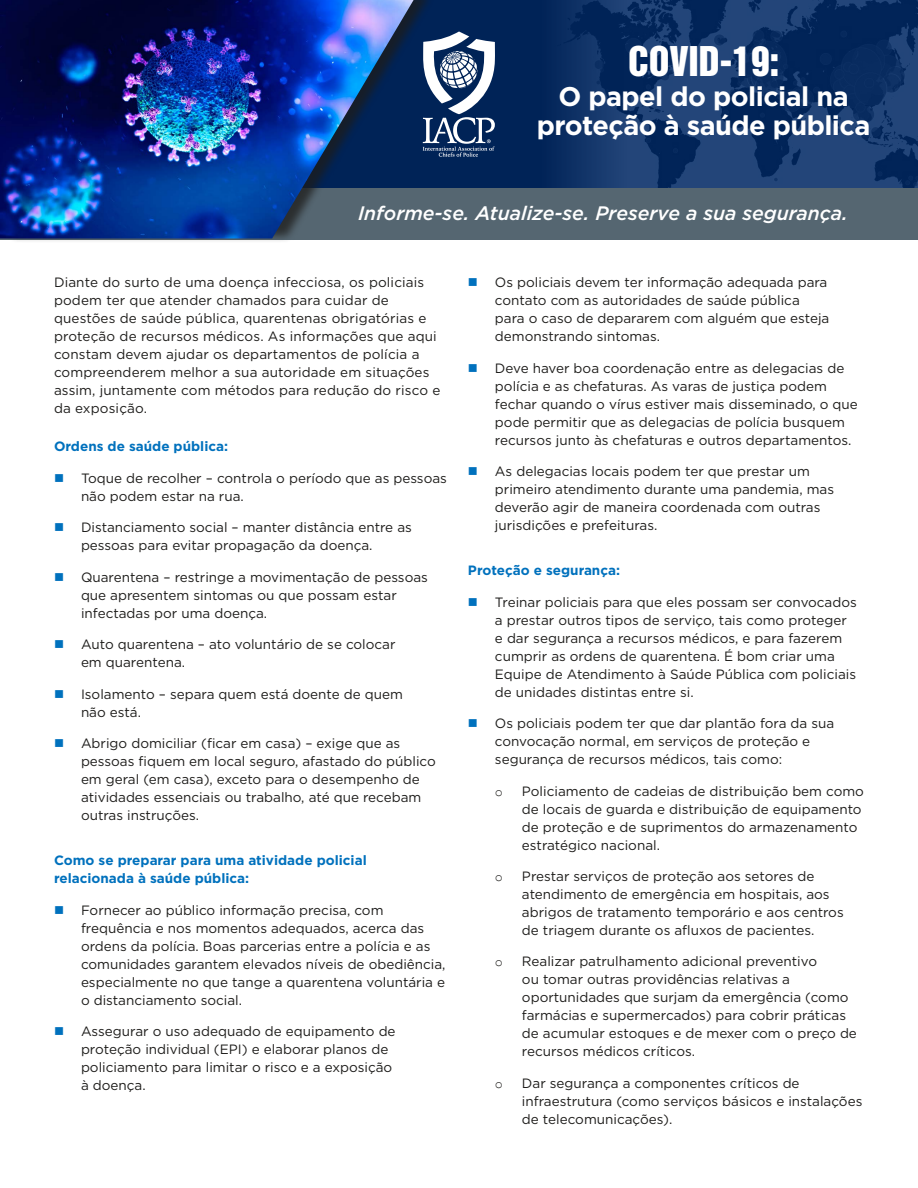
<style>
.page{position:relative;width:918px;height:1188px;background:#fff}
.page>*{position:absolute;margin:0;border:0;box-sizing:border-box;transform-origin:0 0}
.t1{font:37.5px "Helvetica Inserat LT Std";color:#fff}
.t2{font:700 27px/29.1px "Gotham";letter-spacing:-.02em;color:#fff;text-align:center}
.t3{font:italic 500 19.5px "Gotham";color:#fff}
.t4{font:13.5px/18px "Gotham";color:#1d1c1a}
.t5{font:700 13.5px/18px "Gotham";color:#0071bd}
.t6{font:13.5px "Courier New";color:#1d1c1a}
.s1{color:#0071bd}
</style>
<div class="page">
<div style="left:0;top:0;width:918px;height:239px;background:#002357"></div>
<img style="left:567px;top:0;width:351px;height:188px">
<div style="left:0;top:188px;width:918px;height:51px;background:#556671"></div>
<div style="left:6px;top:0;width:429px;height:243px;background:#1d1c1a;opacity:.75"></div>
<img style="left:0;top:0;width:414px;height:238px">
<svg style="left:422px;top:32px;width:73px;height:125px"></svg>
<h1 class="t1" style="left:628px;top:39px;width:153px">COVID-19:</h1>
<h2 class="t2" style="left:537px;top:81px;width:335px">O papel do policial na proteção à saúde pública</h2>
<h3 class="t3" style="left:358px;top:200px;width:491px">Informe-se. Atualize-se. Preserve a sua segurança.</h3>
<p class="t4" style="left:54px;top:273px;width:388px">Diante do surto de uma doença infecciosa, os policiais podem ter que atender chamados para cuidar de questões de saúde pública, quarentenas obrigatórias e proteção de recursos médicos. As informações que aqui constam devem ajudar os departamentos de polícia a compreenderem melhor a sua autoridade em situações assim, juntamente com métodos para redução do risco e da exposição.</p>
<p class="t5" style="left:54px;top:438px;width:176px">Ordens de saúde pública:</p>
<p class="t4" style="left:81px;top:469px;width:367px;text-indent:-27px"><span class="s1">■</span> Toque de recolher – controla o período que as pessoas não podem estar na rua.</p>
<p class="t4" style="left:81px;top:518px;width:332px;text-indent:-27px"><span class="s1">■</span> Distanciamento social – manter distância entre as pessoas para evitar propagação da doença.</p>
<p class="t4" style="left:81px;top:568px;width:348px;text-indent:-27px"><span class="s1">■</span> Quarentena – restringe a movimentação de pessoas que apresentem sintomas ou que possam estar infectadas por uma doença.</p>
<p class="t4" style="left:81px;top:635px;width:316px;text-indent:-27px"><span class="s1">■</span> Auto quarentena – ato voluntário de se colocar em quarentena.</p>
<p class="t4" style="left:81px;top:685px;width:324px;text-indent:-27px"><span class="s1">■</span> Isolamento – separa quem está doente de quem não está.</p>
<p class="t4" style="left:81px;top:734px;width:356px;text-indent:-27px"><span class="s1">■</span> Abrigo domiciliar (ficar em casa) – exige que as pessoas fiquem em local seguro, afastado do público em geral (em casa), exceto para o desempenho de atividades essenciais ou trabalho, até que recebam outras instruções.</p>
<p class="t5" style="left:54px;top:852px;width:314px">Como se preparar para uma atividade policial relacionada à saúde pública:</p>
<p class="t4" style="left:81px;top:901px;width:366px;text-indent:-27px"><span class="s1">■</span> Fornecer ao público informação precisa, com frequência e nos momentos adequados, acerca das ordens da polícia. Boas parcerias entre a polícia e as comunidades garantem elevados níveis de obediência, especialmente no que tange a quarentena voluntária e o distanciamento social.</p>
<p class="t4" style="left:81px;top:1022px;width:316px;text-indent:-27px"><span class="s1">■</span> Assegurar o uso adequado de equipamento de proteção individual (EPI) e elaborar planos de policiamento para limitar o risco e a exposição à doença.</p>
<p class="t4" style="left:495px;top:273px;width:336px;text-indent:-27px"><span class="s1">■</span> Os policiais devem ter informação adequada para contato com as autoridades de saúde pública para o caso de depararem com alguém que esteja demonstrando sintomas.</p>
<p class="t4" style="left:495px;top:359px;width:364px;text-indent:-27px"><span class="s1">■</span> Deve haver boa coordenação entre as delegacias de polícia e as chefaturas. As varas de justiça podem fechar quando o vírus estiver mais disseminado, o que pode permitir que as delegacias de polícia busquem recursos junto às chefaturas e outros departamentos.</p>
<p class="t4" style="left:495px;top:462px;width:341px;text-indent:-27px"><span class="s1">■</span> As delegacias locais podem ter que prestar um primeiro atendimento durante uma pandemia, mas deverão agir de maneira coordenada com outras jurisdições e prefeituras.</p>
<p class="t5" style="left:468px;top:561px;width:154px">Proteção e segurança:</p>
<p class="t4" style="left:495px;top:592px;width:363px;text-indent:-27px"><span class="s1">■</span> Treinar policiais para que eles possam ser convocados a prestar outros tipos de serviço, tais como proteger e dar segurança a recursos médicos, e para fazerem cumprir as ordens de quarentena. É bom criar uma Equipe de Atendimento à Saúde Pública com policiais de unidades distintas entre si.</p>
<p class="t4" style="left:495px;top:714px;width:341px;text-indent:-27px"><span class="s1">■</span> Os policiais podem ter que dar plantão fora da sua convocação normal, em serviços de proteção e segurança de recursos médicos, tais como:</p>
<p class="t6" style="left:495px;top:783px;width:10px">o</p>
<p class="t4" style="left:522px;top:781px;width:343px">Policiamento de cadeias de distribuição bem como de locais de guarda e distribuição de equipamento de proteção e de suprimentos do armazenamento estratégico nacional.</p>
<p class="t6" style="left:495px;top:868px;width:10px">o</p>
<p class="t4" style="left:522px;top:867px;width:323px">Prestar serviços de proteção aos setores de atendimento de emergência em hospitais, aos abrigos de tratamento temporário e aos centros de triagem durante os afluxos de pacientes.</p>
<p class="t6" style="left:495px;top:954px;width:10px">o</p>
<p class="t4" style="left:522px;top:952px;width:336px">Realizar patrulhamento adicional preventivo<br>ou tomar outras providências relativas a oportunidades que surjam da emergência (como farmácias e supermercados) para cobrir práticas de acumular estoques e de mexer com o preço de recursos médicos críticos.</p>
<p class="t6" style="left:495px;top:1075px;width:10px">o</p>
<p class="t4" style="left:522px;top:1074px;width:342px">Dar segurança a componentes críticos de infraestrutura (como serviços básicos e instalações de telecomunicações).</p>
</div>
